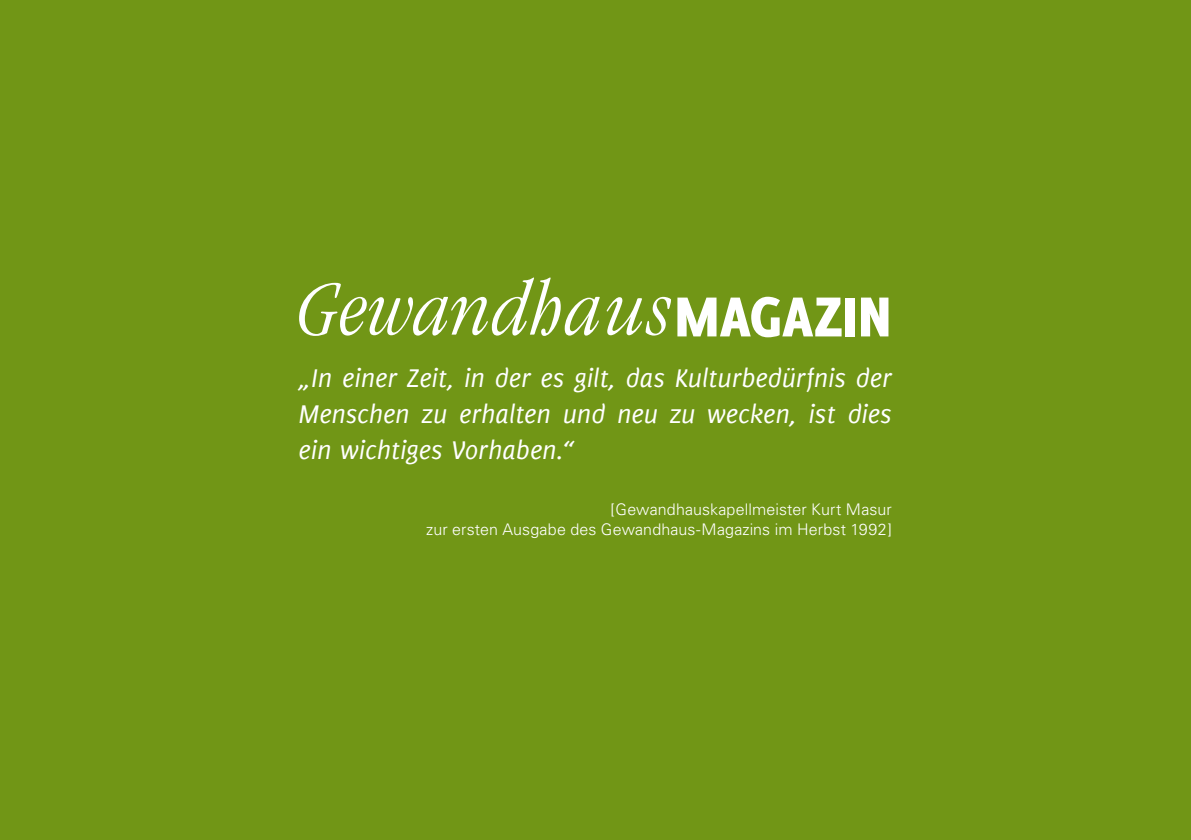
<style>
.page{position:relative;width:1191px;height:840px;background:#fff}
.page>*{position:absolute;margin:0;border:0;box-sizing:border-box;transform-origin:0 0}
.t1{font:italic 300 condensed 80.6px "Garamond";letter-spacing:.035em;color:#fff}
.t2{font:italic 28px/36px "Delicious";color:#fff;text-align:justify}
.t3{font:300 16px/20px "Univers";letter-spacing:.01em;color:#fff;text-align:right}
.s1{font-family:"Delicious";font-weight:800;font-style:normal;font-stretch:normal;font-size:61.6px}
</style>
<div class="page">
<div style="left:0;top:0;width:1191px;height:839px;background:#719616"></div>
<h1 class="t1" style="left:298px;top:266px;width:594px">Gewandhaus<span class="s1">MAGAZIN</span></h1>
<p class="t2" style="left:298px;top:359px;width:595px">„In einer Zeit, in der es gilt, das Kulturbedürfnis der Menschen zu erhalten und neu zu wecken, ist dies ein wichtiges Vorhaben.“</p>
<p class="t3" style="left:426px;top:499px;width:467px">[Gewandhauskapellmeister Kurt Masur<br>zur ersten Ausgabe des Gewandhaus-Magazins im Herbst 1992]</p>
</div>
